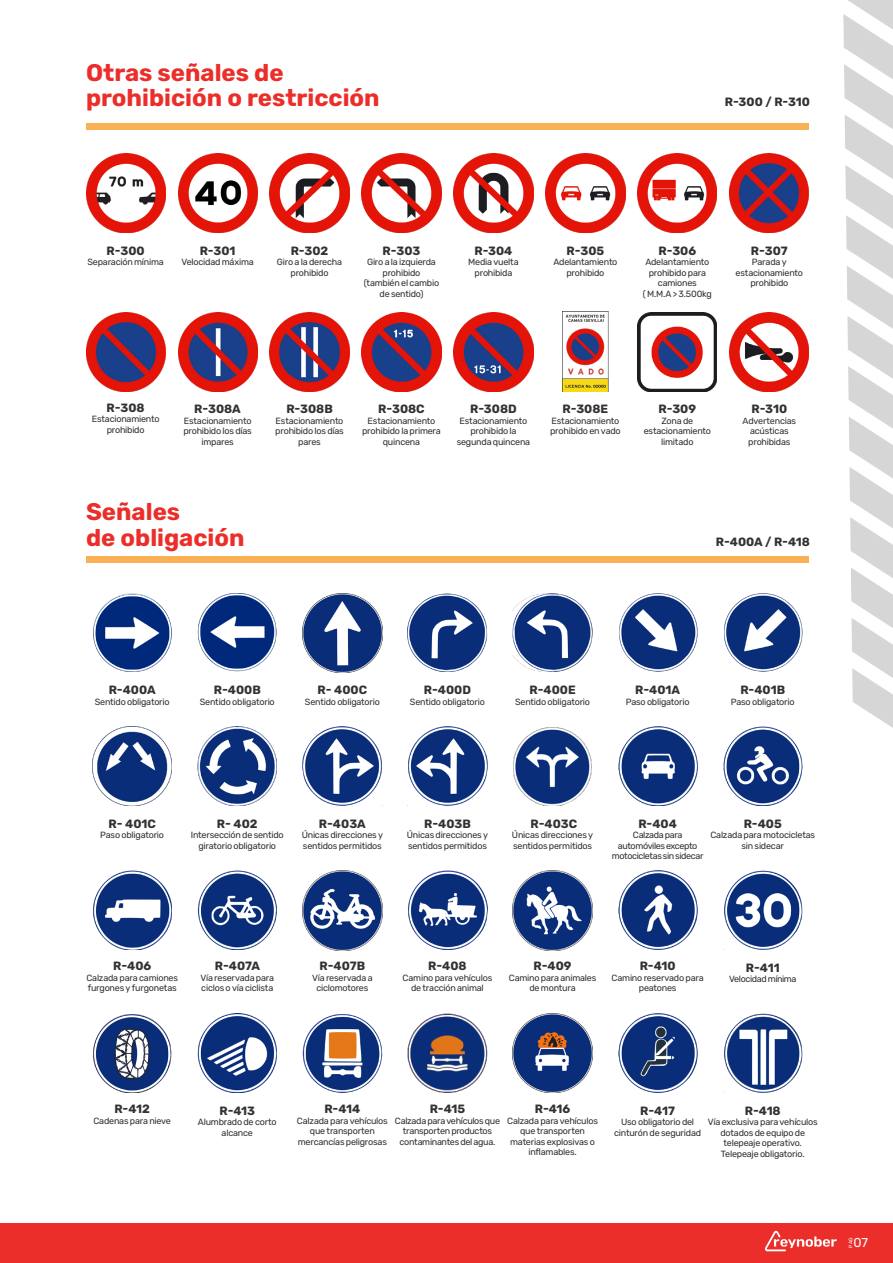
<style>
.page{position:relative;width:893px;height:1263px;background:#fff}
.page>*{position:absolute;margin:0;border:0;box-sizing:border-box;transform-origin:0 0}
.t1{font:700 24px/25.5px "Rubik";color:#eb2e29}
.t2{font:12.9px "Rubik";color:#fff}
.t3{font:700 12px "Rubik";color:#333231}
.t4{font:9px/10.5px "Rubik";letter-spacing:-.025em;color:#333231;text-align:center}
.t5{font:9px/10.5px "Rubik";letter-spacing:-.045em;color:#333231;text-align:center}
.t6{font:5.1px "Rubik";color:#fff}
</style>
<div class="page">
<svg style="left:843px;top:0;width:50px;height:728px"></svg>
<div style="left:0;top:1222px;width:893px;height:41px;background:#eb2e29"></div>
<svg style="left:765px;top:1231px;width:72px;height:20px"></svg>
<div style="left:86px;top:123px;width:723px;height:7px;background:#fab054"></div>
<div style="left:86px;top:556px;width:723px;height:7px;background:#fab054"></div>
<img style="left:86px;top:154px;width:79px;height:79px">
<img style="left:178px;top:154px;width:79px;height:79px">
<img style="left:270px;top:154px;width:79px;height:79px">
<img style="left:362px;top:154px;width:79px;height:79px">
<img style="left:454px;top:154px;width:79px;height:79px">
<img style="left:546px;top:154px;width:79px;height:79px">
<img style="left:638px;top:154px;width:79px;height:79px">
<img style="left:730px;top:154px;width:79px;height:79px">
<img style="left:93px;top:593px;width:79px;height:79px">
<img style="left:198px;top:593px;width:79px;height:79px">
<img style="left:303px;top:593px;width:79px;height:79px">
<img style="left:408px;top:593px;width:79px;height:79px">
<img style="left:513px;top:593px;width:79px;height:79px">
<img style="left:619px;top:593px;width:78px;height:79px">
<img style="left:724px;top:593px;width:78px;height:79px">
<img style="left:86px;top:312px;width:79px;height:79px">
<img style="left:178px;top:312px;width:79px;height:79px">
<img style="left:270px;top:312px;width:79px;height:79px">
<img style="left:362px;top:312px;width:79px;height:79px">
<img style="left:454px;top:312px;width:79px;height:79px">
<img style="left:563px;top:311px;width:45px;height:81px">
<img style="left:638px;top:312px;width:79px;height:79px">
<img style="left:730px;top:312px;width:79px;height:79px">
<img style="left:93px;top:727px;width:79px;height:79px">
<img style="left:198px;top:727px;width:79px;height:78px">
<img style="left:303px;top:727px;width:79px;height:78px">
<img style="left:408px;top:727px;width:79px;height:78px">
<img style="left:513px;top:727px;width:79px;height:79px">
<img style="left:618px;top:727px;width:79px;height:78px">
<img style="left:723px;top:727px;width:79px;height:78px">
<img style="left:93px;top:871px;width:79px;height:78px">
<img style="left:198px;top:871px;width:79px;height:78px">
<img style="left:303px;top:871px;width:79px;height:79px">
<img style="left:408px;top:871px;width:79px;height:79px">
<img style="left:513px;top:871px;width:79px;height:79px">
<img style="left:618px;top:871px;width:79px;height:79px">
<img style="left:724px;top:871px;width:78px;height:78px">
<img style="left:93px;top:1014px;width:79px;height:78px">
<img style="left:198px;top:1013px;width:79px;height:79px">
<img style="left:303px;top:1014px;width:79px;height:78px">
<img style="left:408px;top:1013px;width:79px;height:79px">
<img style="left:513px;top:1013px;width:79px;height:80px">
<img style="left:618px;top:1013px;width:79px;height:79px">
<img style="left:724px;top:1013px;width:78px;height:79px">
<p class="t1" style="left:86px;top:60px;width:295px">Otras señales de prohibición o restricción</p>
<p class="t3" style="left:725px;top:95px;width:87px">R-300 / R-310</p>
<p class="t3" style="left:107px;top:244px;width:40px">R-300</p>
<p class="t4" style="left:87px;top:257px;width:78px">Separación mínima</p>
<p class="t3" style="left:200px;top:244px;width:37px">R-301</p>
<p class="t4" style="left:181px;top:257px;width:74px">Velocidad máxima</p>
<p class="t3" style="left:291px;top:244px;width:39px">R-302</p>
<p class="t4" style="left:277px;top:257px;width:67px">Giro a la derecha prohibido</p>
<p class="t3" style="left:383px;top:244px;width:39px">R-303</p>
<p class="t4" style="left:364px;top:257px;width:77px">Giro a la izquierda prohibido (también el cambio de sentido)</p>
<p class="t3" style="left:474px;top:244px;width:40px">R-304</p>
<p class="t4" style="left:468px;top:257px;width:52px">Media vuelta prohibida</p>
<p class="t3" style="left:567px;top:244px;width:39px">R-305</p>
<p class="t4" style="left:553px;top:257px;width:66px">Adelantamiento prohibido</p>
<p class="t3" style="left:658px;top:244px;width:39px">R-306</p>
<p class="t4" style="left:643px;top:257px;width:71px">Adelantamiento prohibido para camiones<br>( M.M.A &gt; 3.500kg</p>
<p class="t3" style="left:751px;top:244px;width:38px">R-307</p>
<p class="t4" style="left:736px;top:257px;width:69px">Parada y estacionamiento prohibido</p>
<p class="t3" style="left:107px;top:400px;width:39px">R-308</p>
<p class="t4" style="left:92px;top:414px;width:69px">Estacionamiento prohibido</p>
<p class="t3" style="left:194px;top:402px;width:48px">R-308A</p>
<p class="t4" style="left:183px;top:416px;width:70px">Estacionamiento prohibido los días impares</p>
<p class="t1" style="left:86px;top:499px;width:96px">Señales</p>
<p class="t1" style="left:86px;top:525px;width:160px">de obligación</p>
<p class="t3" style="left:286px;top:402px;width:48px">R-308B</p>
<p class="t4" style="left:275px;top:416px;width:70px">Estacionamiento prohibido los días pares</p>
<p class="t3" style="left:378px;top:402px;width:48px">R-308C</p>
<p class="t4" style="left:362px;top:416px;width:80px">Estacionamiento prohibido la primera quincena</p>
<p class="t3" style="left:470px;top:402px;width:48px">R-308D</p>
<p class="t4" style="left:457px;top:416px;width:75px">Estacionamiento prohibido la segunda quincena</p>
<p class="t3" style="left:563px;top:402px;width:47px">R-308E</p>
<p class="t4" style="left:550px;top:416px;width:72px;text-align:left">Estacionamiento prohibido en vado</p>
<p class="t3" style="left:659px;top:402px;width:39px">R-309</p>
<p class="t4" style="left:644px;top:416px;width:69px">Zona de estacionamiento limitado</p>
<p class="t3" style="left:751px;top:402px;width:37px">R-310</p>
<p class="t4" style="left:743px;top:416px;width:55px">Advertencias acústicas prohibidas</p>
<p class="t3" style="left:716px;top:534px;width:96px">R-400A / R-418</p>
<p class="t3" style="left:109px;top:683px;width:49px">R-400A</p>
<p class="t4" style="left:95px;top:697px;width:77px">Sentido obligatorio</p>
<p class="t3" style="left:214px;top:683px;width:48px">R-400B</p>
<p class="t4" style="left:200px;top:697px;width:77px">Sentido obligatorio</p>
<p class="t3" style="left:318px;top:683px;width:51px">R- 400C</p>
<p class="t4" style="left:305px;top:697px;width:77px">Sentido obligatorio</p>
<p class="t3" style="left:424px;top:683px;width:49px">R-400D</p>
<p class="t4" style="left:410px;top:697px;width:77px">Sentido obligatorio</p>
<p class="t3" style="left:529px;top:683px;width:48px">R-400E</p>
<p class="t4" style="left:515px;top:697px;width:77px">Sentido obligatorio</p>
<p class="t3" style="left:635px;top:683px;width:46px">R-401A</p>
<p class="t4" style="left:626px;top:697px;width:65px">Paso obligatorio</p>
<p class="t3" style="left:740px;top:683px;width:46px">R-401B</p>
<p class="t4" style="left:731px;top:697px;width:65px">Paso obligatorio</p>
<p class="t3" style="left:109px;top:817px;width:49px">R- 401C</p>
<p class="t4" style="left:100px;top:830px;width:65px">Paso obligatorio</p>
<p class="t3" style="left:217px;top:817px;width:42px">R- 402</p>
<p class="t4" style="left:191px;top:830px;width:94px">Intersección de sentido giratorio obligatorio</p>
<p class="t3" style="left:319px;top:817px;width:48px">R-403A</p>
<p class="t4" style="left:302px;top:830px;width:83px;text-align:left">Únicas direcciones y sentidos permitidos</p>
<p class="t3" style="left:424px;top:817px;width:48px">R-403B</p>
<p class="t4" style="left:407px;top:830px;width:83px;text-align:left">Únicas direcciones y sentidos permitidos</p>
<p class="t3" style="left:530px;top:817px;width:48px">R-403C</p>
<p class="t4" style="left:512px;top:830px;width:83px;text-align:left">Únicas direcciones y sentidos permitidos</p>
<p class="t3" style="left:638px;top:817px;width:40px">R-404</p>
<p class="t5" style="left:612px;top:830px;width:93px">Calzada para automóviles excepto motocicletas sin sidecar</p>
<p class="t3" style="left:744px;top:817px;width:40px">R-405</p>
<p class="t4" style="left:710px;top:830px;width:106px">Calzada para motocicletas</p>
<p class="t4" style="left:741px;top:841px;width:44px">sin sidecar</p>
<p class="t3" style="left:113px;top:959px;width:40px">R-406</p>
<p class="t4" style="left:86px;top:973px;width:93px;text-align:left">Calzada para camiones furgones y furgonetas</p>
<p class="t3" style="left:215px;top:959px;width:47px">R-407A</p>
<p class="t4" style="left:200px;top:973px;width:75px;text-align:left">Vía reservada para ciclos o vía ciclista</p>
<p class="t3" style="left:320px;top:959px;width:47px">R-407B</p>
<p class="t4" style="left:312px;top:973px;width:62px">Vía reservada a ciclomotores</p>
<p class="t3" style="left:428px;top:959px;width:40px">R-408</p>
<p class="t4" style="left:403px;top:973px;width:91px">Camino para vehículos de tracción animal</p>
<p class="t3" style="left:534px;top:959px;width:40px">R-409</p>
<p class="t4" style="left:509px;top:973px;width:89px">Camino para animales de montura</p>
<p class="t3" style="left:640px;top:959px;width:38px">R-410</p>
<p class="t4" style="left:612px;top:973px;width:94px">Camino reservado para peatones</p>
<p class="t3" style="left:746px;top:961px;width:35px">R-411</p>
<p class="t5" style="left:729px;top:974px;width:69px">Velocidad mínima</p>
<p class="t3" style="left:114px;top:1102px;width:37px">R-412</p>
<p class="t4" style="left:93px;top:1116px;width:79px">Cadenas para nieve</p>
<p class="t3" style="left:219px;top:1103px;width:37px">R-413</p>
<p class="t4" style="left:198px;top:1117px;width:80px">Alumbrado de corto alcance</p>
<p class="t3" style="left:324px;top:1102px;width:38px">R-414</p>
<p class="t4" style="left:297px;top:1116px;width:92px">Calzada para vehículos que transporten mercancías peligrosas</p>
<p class="t3" style="left:430px;top:1102px;width:37px">R-415</p>
<p class="t4" style="left:395px;top:1116px;width:107px">Calzada para vehículos que transporten productos contaminantes del agua.</p>
<p class="t3" style="left:535px;top:1102px;width:37px">R-416</p>
<p class="t4" style="left:507px;top:1116px;width:92px">Calzada para vehículos que transporten materias explosivas o inflamables.</p>
<p class="t3" style="left:745px;top:1103px;width:37px">R-418</p>
<p class="t4" style="left:708px;top:1117px;width:111px">Vía exclusiva para vehículos dotados de equipo de telepeaje operativo.<br>Telepeaje obligatorio.</p>
<p class="t3" style="left:640px;top:1103px;width:36px">R-417</p>
<p class="t4" style="left:614px;top:1117px;width:88px">Uso obligatorio del cinturón de seguridad</p>
<p class="t6" style="left:847px;top:1247px;width:11px;rotate:-90deg">PAG</p>
<h2 class="t2" style="left:853px;top:1233px;width:16px">07</h2>
</div>
